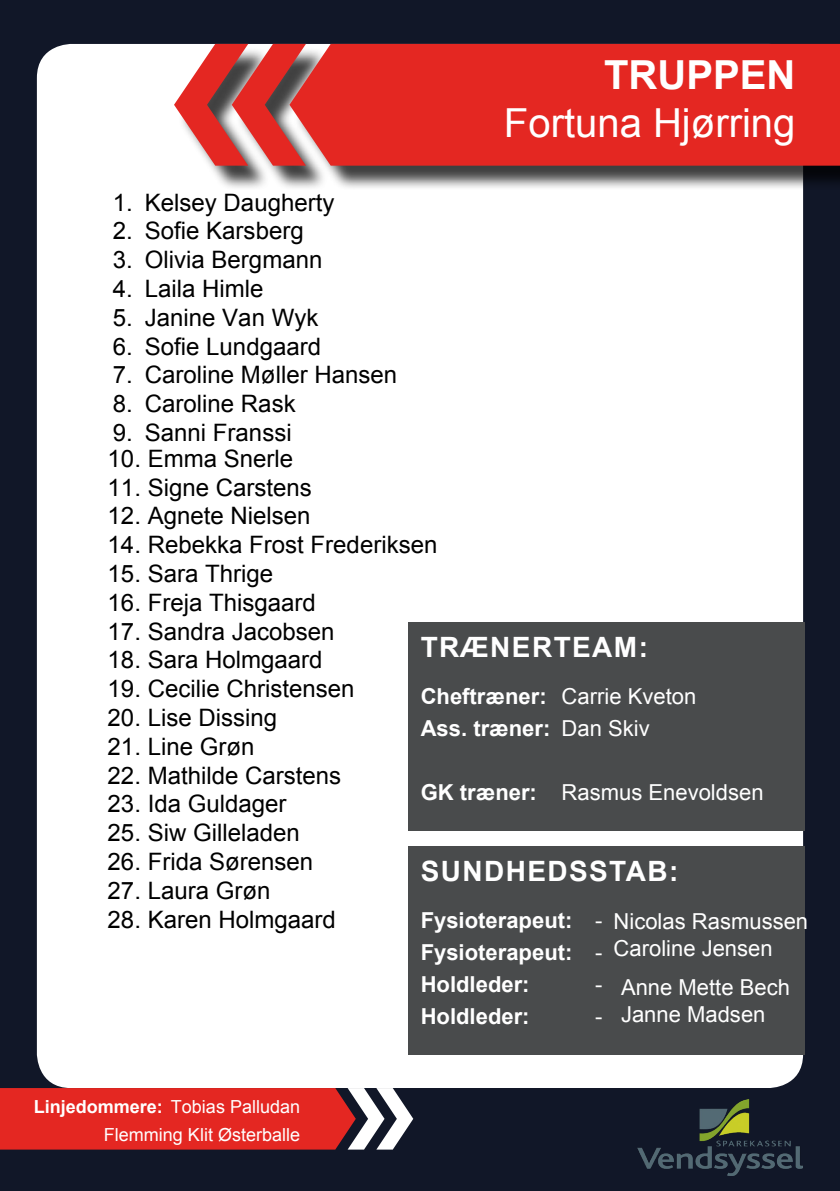
<style>
.page{position:relative;width:840px;height:1191px;background:#fff}
.page>*{position:absolute;margin:0;border:0;box-sizing:border-box;transform-origin:0 0}
.t1{font:40px "Arial";color:#fff}
.t2{font:700 40px "Arial";color:#fff}
.t3{font:700 28px "Arial";letter-spacing:.05em;color:#fff}
.t4{font:24px "Arial";color:#000}
.t5{font:22px/32px "Arial";color:#fff}
.t6{font:700 22px/32px "Arial";color:#fff}
.t7{font:18px/28px "Arial";color:#fff;text-align:right}
.s1{font-style:inherit}
.s2{font-weight:700}
</style>
<div class="page">
<div style="left:0;top:0;width:839px;height:1191px;background:#111728"></div>
<div style="left:37px;top:44px;width:765px;height:1044px;background:#fff;border-radius:34px"></div>
<svg style="left:0;top:1088px;width:413px;height:61px"></svg>
<img style="left:637px;top:1099px;width:165px;height:76px">
<div style="left:178px;top:47px;width:661px;height:143px;background:#000;opacity:.75"></div>
<div style="left:306px;top:44px;width:533px;height:122px;background:#e42722"></div>
<svg style="left:174px;top:44px;width:132px;height:122px"></svg>
<div style="left:407px;top:622px;width:396px;height:209px;background:#494b4c"></div>
<div style="left:407px;top:846px;width:396px;height:208px;background:#494b4c"></div>
<h1 class="t2" style="left:603px;top:49px;width:193px">TRUPPEN</h1>
<h1 class="t1" style="left:503px;top:97px;width:293px">Fortuna Hjørring</h1>
<p class="t4" style="left:113px;top:186px;width:223px">1. Kelsey Daugherty</p>
<p class="t4" style="left:113px;top:215px;width:192px">2. Sofie Karsberg</p>
<p class="t4" style="left:113px;top:244px;width:211px">3. Olivia Bergmann</p>
<p class="t4" style="left:113px;top:273px;width:152px">4. Laila Himle</p>
<p class="t4" style="left:113px;top:302px;width:207px">5. Janine Van Wyk</p>
<p class="t4" style="left:113px;top:330px;width:210px">6. Sofie Lundgaard</p>
<p class="t4" style="left:113px;top:359px;width:286px">7. Caroline Møller Hansen</p>
<p class="t4" style="left:113px;top:388px;width:184px">8. Caroline Rask</p>
<p class="t4" style="left:113px;top:417px;width:180px">9. Sanni Franssi</p>
<p class="t4" style="left:108px;top:442px;width:187px">10. Emma Snerle</p>
<p class="t4" style="left:108px;top:471px;width:206px">11. Signe Carstens</p>
<p class="t4" style="left:108px;top:500px;width:204px">12. Agnete Nielsen</p>
<p class="t4" style="left:108px;top:529px;width:331px">14. Rebekka Frost Frederiksen</p>
<p class="t4" style="left:108px;top:558px;width:167px">15. Sara Thrige</p>
<p class="t4" style="left:108px;top:586px;width:210px">16. Freja Thisgaard</p>
<p class="t4" style="left:108px;top:615px;width:228px">17. Sandra Jacobsen</p>
<p class="t4" style="left:108px;top:644px;width:216px">18. Sara Holmgaard</p>
<p class="t4" style="left:108px;top:673px;width:248px">19. Cecilie Christensen</p>
<p class="t4" style="left:108px;top:702px;width:171px">20. Lise Dissing</p>
<p class="t4" style="left:108px;top:730px;width:148px">21. Line Grøn</p>
<p class="t4" style="left:108px;top:759px;width:235px">22. Mathilde Carstens</p>
<p class="t4" style="left:108px;top:788px;width:180px">23. Ida Guldager</p>
<p class="t4" style="left:108px;top:817px;width:194px">25. Siw Gilleladen</p>
<p class="t4" style="left:108px;top:846px;width:207px">26. Frida Sørensen</p>
<p class="t4" style="left:108px;top:874px;width:164px">27. Laura Grøn</p>
<p class="t4" style="left:108px;top:903px;width:230px">28. Karen Holmgaard</p>
<p class="t5" style="left:613px;top:908px;width:196px;line-height:26.4px">Nicolas Rasmussen<br>Caroline Jensen</p>
<p class="t5" style="left:620px;top:974px;width:170px;line-height:26.4px">Anne Mette Bech<br>Janne Madsen</p>
<p class="t3" style="left:420px;top:628px;width:229px">TRÆNERTEAM:</p>
<p class="t6" style="left:420px;top:681px;width:131px">Cheftræner:<br>Ass. træner:</p>
<p class="t5" style="left:561px;top:680px;width:136px">Carrie Kveton<br>Dan Skiv</p>
<p class="t6" style="left:420px;top:777px;width:118px">GK træner:</p>
<p class="t5" style="left:561px;top:776px;width:203px">Rasmus Enevoldsen</p>
<p class="t3" style="left:420px;top:852px;width:259px">SUNDHEDSSTAB:</p>
<p class="t6" style="left:420px;top:905px;width:153px">Fysioterapeut:<br>Fysioterapeut:<br><span class="s1">Holdleder</span>:<br><span class="s1">Holdleder</span>:</p>
<p class="t5" style="left:595px;top:904px;width:9px;text-align:justify">- - - -</p>
<p class="t7" style="left:34px;top:1092px;width:267px"><span class="s2">Linjedommere:</span> Tobias Palludan<br>Flemming Klit Østerballe</p>
</div>
